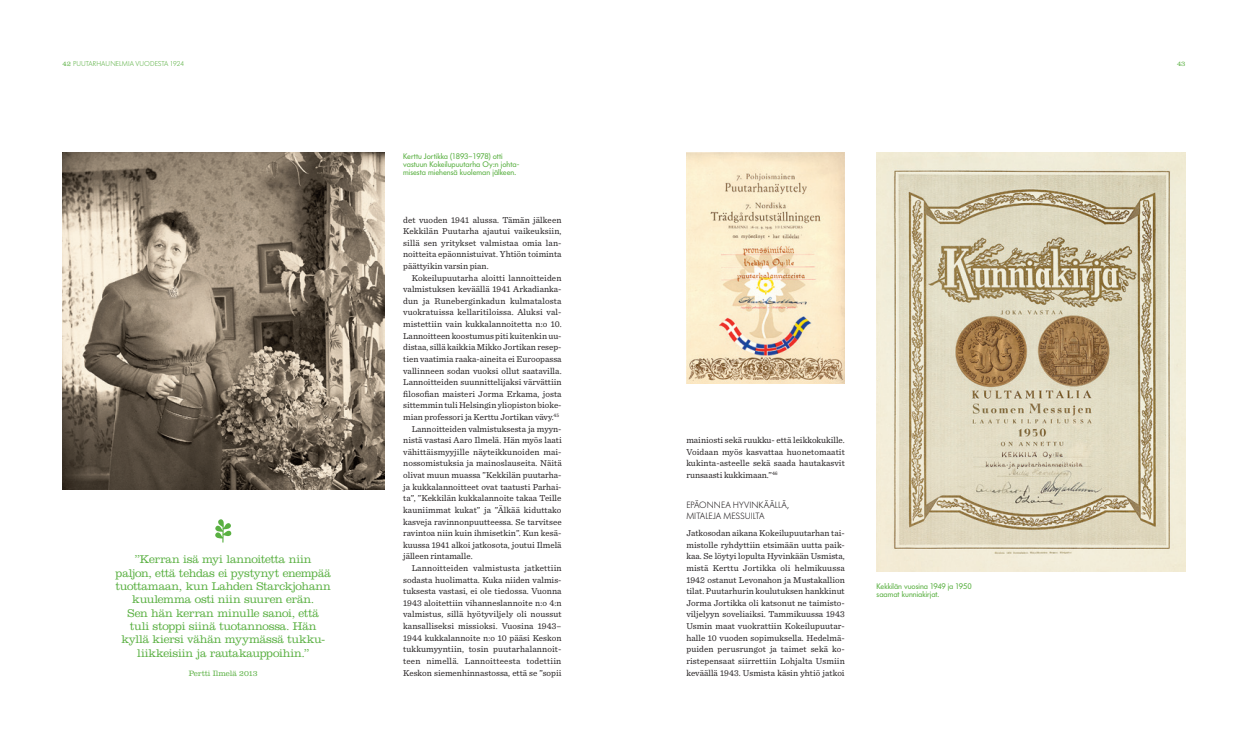
<style>
.page{position:relative;width:1248px;height:738px;background:#fff}
.page>*{position:absolute;margin:0;border:0;box-sizing:border-box;transform-origin:0 0}
.Nostot{font:300 11.6px/13.3px "Clarendon";letter-spacing:-.02em;color:#5ab042;text-align:center}
.Leipis_sis{font:9px/11.6px "Sentinel";color:#231f20;text-align:justify}
.Leipis{font:9px/11.6px "Sentinel";letter-spacing:.005em;color:#231f20;text-align:justify}
.Väliotsikko{font:300 9px/11.6px "Futura Serie BQ";color:#231f20}
.Kuvateksti{font:8px/8px "Futura Serie BQ";color:#5ab042}
.Nimi_noston_alla{font:300 8px "Clarendon";letter-spacing:-.015em;color:#5ab042}
.t1{font:300 7px "Futura Serie BQ";letter-spacing:.01em;color:#5ab042}
.t2{font:300 7px "Clarendon";color:#5ab042}
.s1{font-family:"Clarendon"}
</style>
<div class="page">
<img style="left:686px;top:153px;width:158px;height:230px">
<img style="left:62px;top:153px;width:322px;height:336px">
<img style="left:876px;top:153px;width:309px;height:417px">
<svg style="left:215px;top:519px;width:16px;height:23px"></svg>
<p class="t1" style="left:62px;top:59px;width:123px"><span class="s1">42</span> PUUTARHAUNELMIA VUODESTA 1924</p>
<p class="t2" style="left:1176px;top:59px;width:10px">43</p>
<p class="Nostot" style="left:116px;top:552px;width:217px">”Kerran isä myi lannoitetta niin paljon, että tehdas ei pystynyt enempää tuottamaan, kun Lahden Starckjohann kuulemma osti niin suuren erän.<br>Sen hän kerran minulle sanoi, että<br>tuli stoppi siinä tuotannossa. Hän kyllä kiersi vähän myymässä tukku&shy;liikkeisiin ja rautakauppoihin.”</p>
<p class="Nimi_noston_alla" style="left:189px;top:667px;width:71px">Pertti Ilmelä 2013</p>
<p class="Kuvateksti" style="left:403px;top:152px;width:117px">Kerttu Jortikka (1893–1978) otti vastuun Kokeilupuutarha Oy:n johta&shy;misesta miehensä kuoleman jälkeen.</p>
<p class="Leipis_sis" style="left:403px;top:213px;width:160px">det vuoden 1941 alussa. Tämän jälkeen Kekkilän Puutarha ajautui vaikeuksiin, sillä sen yritykset valmistaa omia lan&shy;noitteita epäonnistuivat. Yhtiön toiminta päättyikin varsin pian.</p>
<p class="Leipis_sis" style="left:403px;top:271px;width:160px;text-indent:9px">Kokeilupuutarha aloitti lannoitteiden valmistuksen keväällä 1941 Arkadianka&shy;dun ja Runeberginkadun kulmatalosta vuokratuissa kellaritiloissa. Aluksi val&shy;mistettiin vain kukkalannoitetta n:o 10.<br>Lannoitteen koostumus piti kuitenkin uu&shy;distaa, sillä kaikkia Mikko Jortikan resep&shy;tien vaatimia raaka-aineita ei Euroopassa vallinneen sodan vuoksi ollut saatavilla.<br>Lannoitteiden suunnittelijaksi värvättiin filosofian maisteri Jorma Erkama, josta sittemmin tuli Helsingin yliopiston bioke&shy;mian professori ja Kerttu Jortikan vävy.<sup>45</sup></p>
<p class="Leipis_sis" style="left:403px;top:422px;width:160px;text-indent:9px">Lannoitteiden valmistuksesta ja myyn&shy;nistä vastasi Aaro Ilmelä. Hän myös laati vähittäismyyjille näyteikkunoiden mai&shy;nossomistuksia ja mainoslauseita. Näitä olivat muun muassa ”Kekkilän puutarha&shy;ja kukkalannoitteet ovat taatusti Parhai&shy;ta”, ”Kekkilän kukkalannoite takaa Teille kauniimmat kukat” ja ”Älkää kiduttako kasveja ravinnonpuutteessa. Se tarvitsee ravintoa niin kuin ihmisetkin”. Kun kesä&shy;kuussa 1941 alkoi jatkosota, joutui Ilmelä jälleen rintamalle.</p>
<p class="Leipis_sis" style="left:403px;top:561px;width:160px;text-indent:9px">Lannoitteiden valmistusta jatkettiin sodasta huolimatta. Kuka niiden valmis&shy;tuksesta vastasi, ei ole tiedossa. Vuonna 1943 aloitettiin vihanneslannoite n:o 4:n valmistus, sillä hyötyviljely oli noussut kansalliseksi missioksi. Vuosina 1943– 1944 kukkalannoite n:o 10 pääsi Keskon tukkumyyntiin, tosin puutarhalannoit&shy;teen nimellä. Lannoitteesta todettiin Keskon siemenhinnastossa, että se ”sopii</p>
<p class="Leipis_sis" style="left:686px;top:433px;width:160px">mainiosti sekä ruukku- että leikkokukille.<br>Voidaan myös kasvattaa huonetomaatit kukinta-asteelle sekä saada hautakasvit runsaasti kukkimaan.”<sup>46</sup></p>
<p class="Väliotsikko" style="left:686px;top:498px;width:104px">EPÄONNEA HYVINKÄÄLLÄ,<br>MITALEJA MESSUILTA</p>
<p class="Leipis" style="left:686px;top:526px;width:160px">Jatkosodan aikana Kokeilupuutarhan tai&shy;mistolle ryhdyttiin etsimään uutta paik&shy;kaa. Se löytyi lopulta Hyvinkään Usmista, mistä Kerttu Jortikka oli helmikuussa 1942 ostanut Levonahon ja Mustakallion tilat. Puutarhurin koulutuksen hankkinut Jorma Jortikka oli katsonut ne taimisto&shy;viljelyyn soveliaiksi. Tammikuussa 1943<br>Usmin maat vuokrattiin Kokeilupuutar&shy;halle 10 vuoden sopimuksella. Hedelmä&shy;puiden perusrungot ja taimet sekä ko&shy;ristepensaat siirrettiin Lohjalta Usmiin keväällä 1943. Usmista käsin yhtiö jatkoi</p>
<p class="Kuvateksti" style="left:876px;top:581px;width:97px">Kekkilän vuosina 1949 ja 1950 saamat kunniakirjat.</p>
</div>
